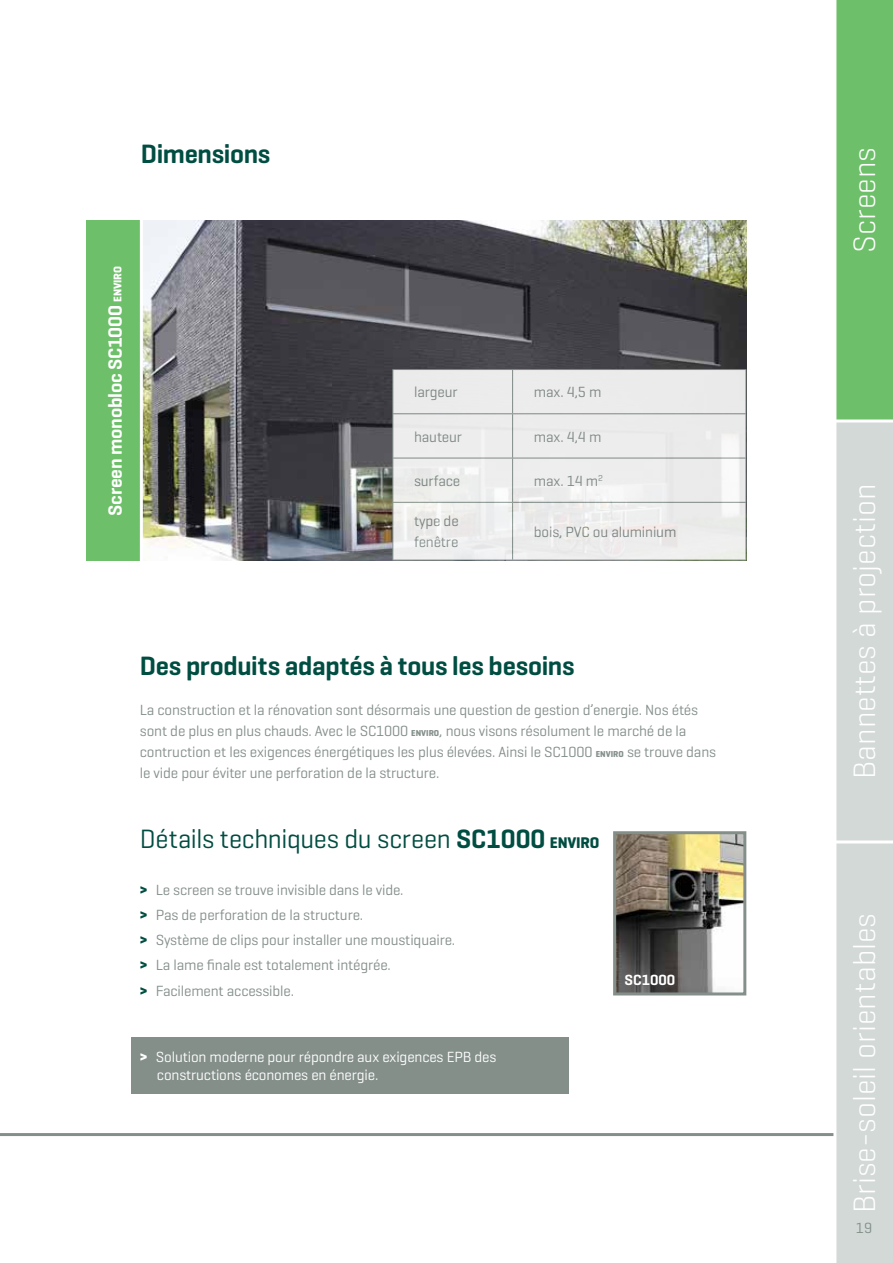
<style>
.page{position:relative;width:893px;height:1263px;background:#fff}
.page>*{position:absolute;margin:0;border:0;box-sizing:border-box;transform-origin:0 0}
.t1{font:300 31.5px "Geogrotesque";color:#fff}
.t2{font:600 27px "Geogrotesque";letter-spacing:-.01em;color:#004d41}
.t3{font:27px "Geogrotesque";letter-spacing:-.01em;color:#004d41}
.t4{font:600 19.5px "Geogrotesque";letter-spacing:-.01em;color:#fff}
.t5{font:15px/25.2px "Geogrotesque";letter-spacing:-.01em;color:#848f8a}
.t6{font:15px/18px "Geogrotesque";letter-spacing:-.01em;color:#fff}
.t7{font:600 15px "Geogrotesque";color:#fff}
.s1{font-weight:700;font-size:11.4px}
.s2{font-weight:700;font-size:8.7px}
.s3{font-weight:600}
.s4{font-weight:700;font-size:15.75px}
.s5{font-weight:700;color:#004d41}
.s6{font-weight:700}
</style>
<div class="page">
<img style="left:119px;top:220px;width:627px;height:341px">
<div style="left:86px;top:221px;width:56px;height:340px;background:#6dc069"></div>
<svg style="left:393px;top:370px;width:353px;height:190px;background:#eaeaea"></svg>
<hr style="left:392px;top:369px;width:121px;height:1px;background:#848f8a">
<hr style="left:392px;top:370px;width:1px;height:43px;background:#848f8a">
<hr style="left:513px;top:369px;width:233px;height:1px;background:#848f8a">
<hr style="left:512px;top:370px;width:1px;height:43px;background:#848f8a">
<hr style="left:746px;top:370px;width:1px;height:43px;background:#848f8a">
<hr style="left:392px;top:413px;width:121px;height:1px;background:#848f8a">
<hr style="left:392px;top:414px;width:1px;height:44px;background:#848f8a">
<hr style="left:513px;top:413px;width:233px;height:1px;background:#848f8a">
<hr style="left:512px;top:414px;width:1px;height:44px;background:#848f8a">
<hr style="left:746px;top:414px;width:1px;height:44px;background:#848f8a">
<hr style="left:392px;top:458px;width:121px;height:1px;background:#848f8a">
<hr style="left:392px;top:458px;width:1px;height:44px;background:#848f8a">
<hr style="left:513px;top:458px;width:233px;height:1px;background:#848f8a">
<hr style="left:512px;top:458px;width:1px;height:44px;background:#848f8a">
<hr style="left:746px;top:458px;width:1px;height:44px;background:#848f8a">
<hr style="left:392px;top:502px;width:121px;height:1px;background:#848f8a">
<hr style="left:392px;top:503px;width:1px;height:57px;background:#848f8a">
<hr style="left:513px;top:502px;width:233px;height:1px;background:#848f8a">
<hr style="left:512px;top:503px;width:1px;height:57px;background:#848f8a">
<hr style="left:746px;top:503px;width:1px;height:57px;background:#848f8a">
<hr style="left:392px;top:560px;width:121px;height:1px;background:#848f8a">
<hr style="left:513px;top:560px;width:233px;height:1px;background:#848f8a">
<hr style="left:0;top:1133px;width:836px;height:3px;background:#848f8a">
<hr style="left:140px;top:191px;width:3px;height:406px;background:#fff">
<img style="left:617px;top:835px;width:125px;height:156px">
<div style="left:613px;top:831px;width:133px;height:164px;border:3px solid #848f8a"></div>
<div style="left:131px;top:1037px;width:438px;height:57px;background:#848f8a"></div>
<div style="left:834px;top:0;width:59px;height:421px;background:#6dc069"></div>
<div style="left:834px;top:421px;width:59px;height:421px;background:#d3d9d6"></div>
<div style="left:834px;top:842px;width:59px;height:421px;background:#d3d9d6"></div>
<hr style="left:834px;top:419px;width:59px;height:3px;background:#fff">
<hr style="left:834px;top:840px;width:59px;height:3px;background:#fff">
<hr style="left:833px;top:0;width:3px;height:1263px;background:#fff">
<h2 class="t2" style="left:141px;top:137px;width:131px">Dimensions</h2>
<h3 class="t4" style="left:103px;top:516px;width:250px;rotate:-90deg">Screen monobloc SC1000 <span class="s1">ENVIRO</span></h3>
<p class="t5" style="left:414px;top:379px;width:45px">largeur</p>
<p class="t5" style="left:534px;top:379px;width:69px">max. 4,5 m</p>
<p class="t5" style="left:414px;top:423px;width:49px">hauteur</p>
<p class="t5" style="left:534px;top:423px;width:69px">max. 4,4 m</p>
<p class="t5" style="left:414px;top:468px;width:48px">surface</p>
<p class="t5" style="left:534px;top:468px;width:70px">max. 14 m<sup>2</sup></p>
<p class="t5" style="left:414px;top:510px;width:46px;line-height:21px">type de fenêtre</p>
<p class="t5" style="left:534px;top:519px;width:144px">bois, PVC ou aluminium</p>
<h2 class="t2" style="left:140px;top:649px;width:436px">Des produits adaptés à tous les besoins</h2>
<p class="t5" style="left:140px;top:699px;width:560px;line-height:21px">La construction et la rénovation sont désormais une question de gestion d’energie. Nos étés sont de plus en plus chauds. Avec le SC1000 <span class="s2">ENVIRO</span></p>
<p class="t5" style="left:140px;top:720px;width:548px;line-height:21px;text-indent:299px">, nous visons résolument le marché de la contruction et les exigences énergétiques les plus élevées. Ainsi le SC1000 <span class="s2">ENVIRO</span></p>
<p class="t5" style="left:627px;top:739px;width:91px">se trouve dans</p>
<p class="t5" style="left:140px;top:760px;width:301px">le vide pour éviter une perforation de la structure.</p>
<h2 class="t3" style="left:140px;top:822px;width:427px">Détails techniques du screen <span class="s3">SC1000</span> <span class="s4">ENVIRO</span></h2>
<p class="t5" style="left:140px;top:876px;width:317px"><span class="s5">&gt;</span> Le screen se trouve invisible dans le vide.<br><span class="s5">&gt;</span> Pas de perforation de la structure.<br><span class="s5">&gt;</span> Système de clips pour installer une moustiquaire. <span class="s5">&gt;</span> La lame finale est totalement intégrée.<br><span class="s5">&gt;</span> Facilement accessible.</p>
<p class="t6" style="left:157px;top:1047px;width:341px;text-indent:-17px"><span class="s6">&gt;</span> Solution moderne pour répondre aux exigences EPB des constructions économes en énergie.</p>
<p class="t7" style="left:625px;top:970px;width:52px">SC1000</p>
<h1 class="t1" style="left:845px;top:253px;width:107px;rotate:-90deg">Screens</h1>
<h1 class="t1" style="left:845px;top:779px;width:297px;rotate:-90deg">Bannettes à projection</h1>
<h1 class="t1" style="left:845px;top:1213px;width:302px;rotate:-90deg">Brise-soleil orientables</h1>
<p class="t5" style="left:856px;top:1215px;width:18px">19</p>
</div>
